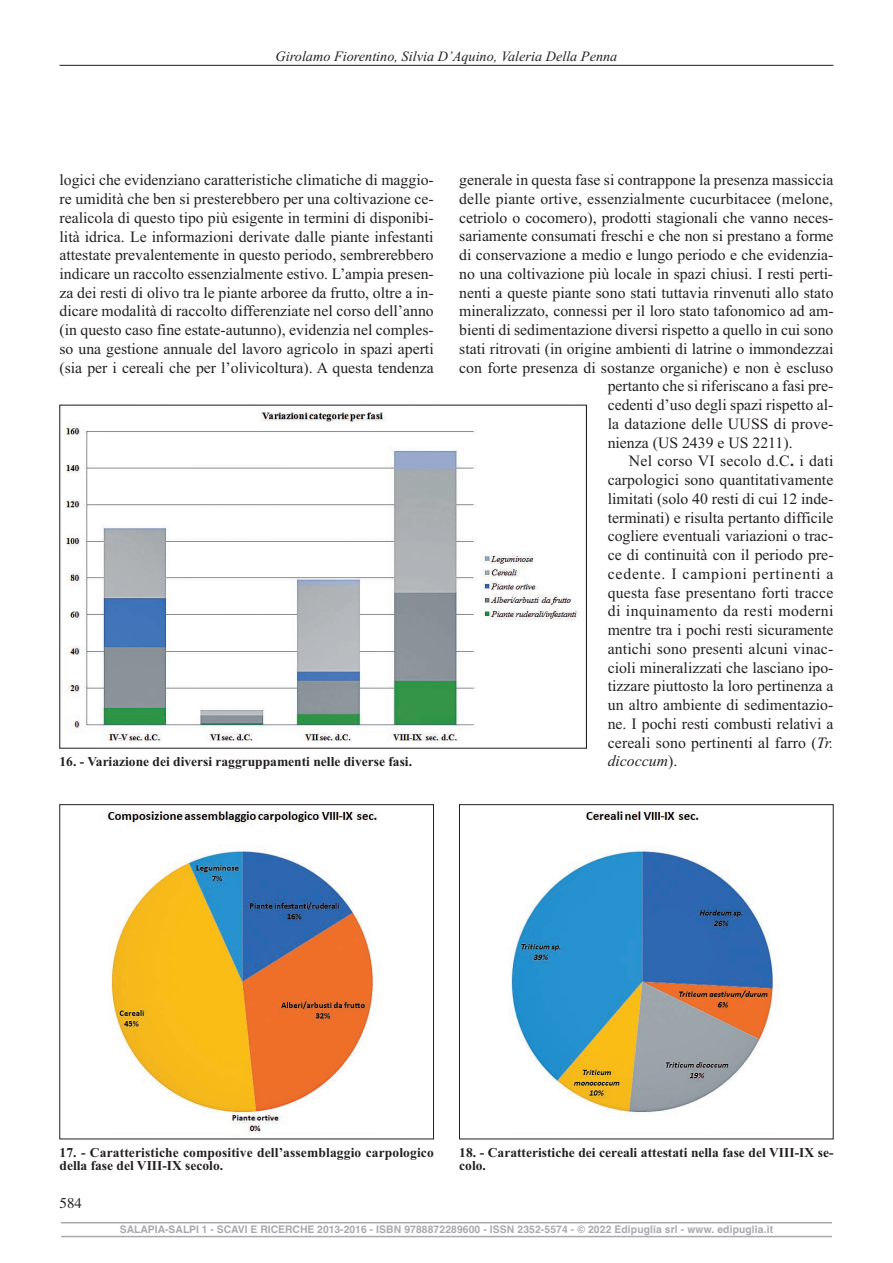
<style>
.page{position:relative;width:893px;height:1263px;background:#fff}
.page>*{position:absolute;margin:0;border:0;box-sizing:border-box;transform-origin:0 0}
.t1{font:15.75px/18.8px "Times New Roman";color:#231f20;text-align:justify}
.t2{font:15.75px "Times New Roman";letter-spacing:.05em;color:#231f20}
.t3{font:15.75px "Times New Roman";letter-spacing:.03em;color:#231f20}
.t4{font:italic 15.75px "Times New Roman";color:#231f20}
.t5{font:15px "Times";color:#231f20}
.t6{font:italic 14.25px "Times New Roman";color:#231f20}
.t7{font:700 13.5px/13.5px "Times New Roman";color:#231f20}
.t8{font:700 10.5px "Helvetica";letter-spacing:.01em;color:#a8a9ad}
.s1{font-weight:700}
.s2{font-style:italic}
.s3{font-style:normal}
</style>
<div class="page">
<div style="left:60px;top:1220px;width:773px;height:21px;background:linear-gradient(to right,#fff,#fff)"></div>
<hr style="left:61px;top:1222px;width:771px;height:1px;background:#a8a9ad">
<hr style="left:61px;top:1236px;width:771px;height:1px;background:#a8a9ad">
<hr style="left:60px;top:65px;width:773px;height:1px;background:#231f20">
<img style="left:66px;top:412px;width:513px;height:330px">
<img style="left:104px;top:811px;width:274px;height:322px">
<div style="left:60px;top:804px;width:374px;height:335px;border:1px solid #231f20"></div>
<img style="left:511px;top:811px;width:266px;height:303px">
<div style="left:459px;top:804px;width:374px;height:335px;border:1px solid #231f20"></div>
<p class="t6" style="left:276px;top:48px;width:343px">Girolamo Fiorentino, Silvia D’Aquino, Valeria Della Penna</p>
<p class="t1" style="left:60px;top:170px;width:376px">logici che evidenziano caratteristiche climatiche di maggio&shy;re umidità che ben si presterebbero per una coltivazione ce&shy;realicola di questo tipo più esigente in termini di disponibi&shy;lità idrica. Le informazioni derivate dalle piante infestanti attestate prevalentemente in questo periodo, sembrerebbero indicare un raccolto essenzialmente estivo. L’ampia presen&shy;za dei resti di olivo tra le piante arboree da frutto, oltre a in&shy;dicare modalità di raccolto differenziate nel corso dell’anno (in questo caso fine estate-autunno), evidenzia nel comples&shy;so una gestione annuale del lavoro agricolo in spazi aperti (sia per i cereali che per l’olivicoltura). A questa tendenza</p>
<p class="t1" style="left:459px;top:170px;width:376px">generale in questa fase si contrappone la presenza massiccia</p>
<p class="t1" style="left:459px;top:189px;width:375px">delle piante ortive, essenzialmente cucurbitacee (melone,</p>
<p class="t1" style="left:459px;top:208px;width:376px">cetriolo o cocomero), prodotti stagionali che vanno neces-</p>
<p class="t1" style="left:459px;top:227px;width:376px">sariamente consumati freschi e che non si prestano a forme</p>
<p class="t1" style="left:459px;top:245px;width:376px">di conservazione a medio e lungo periodo e che evidenzia-</p>
<p class="t1" style="left:459px;top:264px;width:375px">no una coltivazione più locale in spazi chiusi. I resti perti-</p>
<p class="t1" style="left:459px;top:283px;width:376px">nenti a queste piante sono stati tuttavia rinvenuti allo stato</p>
<p class="t1" style="left:459px;top:302px;width:376px">mineralizzato, connessi per il loro stato tafonomico ad am-</p>
<p class="t1" style="left:459px;top:320px;width:376px">bienti di sedimentazione diversi rispetto a quello in cui sono</p>
<p class="t1" style="left:459px;top:339px;width:376px">stati ritrovati (in origine ambienti di latrine o immondezzai</p>
<p class="t1" style="left:459px;top:358px;width:375px">con forte presenza di sostanze organiche) e non è escluso</p>
<p class="t1" style="left:608px;top:377px;width:227px">pertanto che si riferiscano a fasi pre-</p>
<p class="t1" style="left:608px;top:395px;width:227px">cedenti d’uso degli spazi rispetto al-</p>
<p class="t1" style="left:608px;top:414px;width:227px">la datazione delle UUSS di prove-</p>
<p class="t1" style="left:608px;top:433px;width:186px">nienza (US 2439 e US 2211).</p>
<p class="t1" style="left:629px;top:452px;width:206px">Nel corso VI secolo d.C<span class="s1">.</span> i dati</p>
<p class="t1" style="left:608px;top:470px;width:227px">carpologici sono quantitativamente</p>
<p class="t1" style="left:608px;top:489px;width:227px">limitati (solo 40 resti di cui 12 inde-</p>
<p class="t1" style="left:608px;top:508px;width:227px">terminati) e risulta pertanto difficile</p>
<p class="t1" style="left:608px;top:526px;width:227px">cogliere eventuali variazioni o trac-</p>
<p class="t1" style="left:608px;top:545px;width:227px">ce di continuità con il periodo pre-</p>
<p class="t2" style="left:608px;top:564px;width:227px">cedente. I campioni pertinenti a</p>
<p class="t1" style="left:608px;top:583px;width:227px">questa fase presentano forti tracce</p>
<p class="t3" style="left:608px;top:602px;width:227px">di inquinamento da resti moderni</p>
<p class="t1" style="left:608px;top:620px;width:227px">mentre tra i pochi resti sicuramente</p>
<p class="t1" style="left:608px;top:639px;width:227px">antichi sono presenti alcuni vinac-</p>
<p class="t1" style="left:608px;top:658px;width:227px">cioli mineralizzati che lasciano ipo-</p>
<p class="t1" style="left:608px;top:676px;width:227px">tizzare piuttosto la loro pertinenza a</p>
<p class="t1" style="left:608px;top:695px;width:227px">un altro ambiente di sedimentazio-</p>
<p class="t1" style="left:608px;top:714px;width:227px">ne. I pochi resti combusti relativi a</p>
<p class="t1" style="left:608px;top:733px;width:227px">cereali sono pertinenti al farro (<span class="s2">Tr.</span></p>
<p class="t4" style="left:608px;top:752px;width:71px">dicoccum<span class="s3">).</span></p>
<p class="t7" style="left:60px;top:755px;width:354px">16. - Variazione dei diversi raggruppamenti nelle diverse fasi.</p>
<p class="t7" style="left:60px;top:1145px;width:376px">17. - Caratteristiche compositive dell’assemblaggio carpologico della fase del VIII-IX secolo.</p>
<p class="t7" style="left:459px;top:1145px;width:376px">18. - Caratteristiche dei cereali attestati nella fase del VIII-IX se&shy;colo.</p>
<p class="t5" style="left:60px;top:1194px;width:24px">584</p>
<p class="t8" style="left:120px;top:1223px;width:655px">SALAPIA-SALPI 1 - SCAVI E RICERCHE 2013-2016 - ISBN 9788872289600 - ISSN 2352-5574 - © 2022 Edipuglia srl - www. edipuglia.it</p>
</div>
